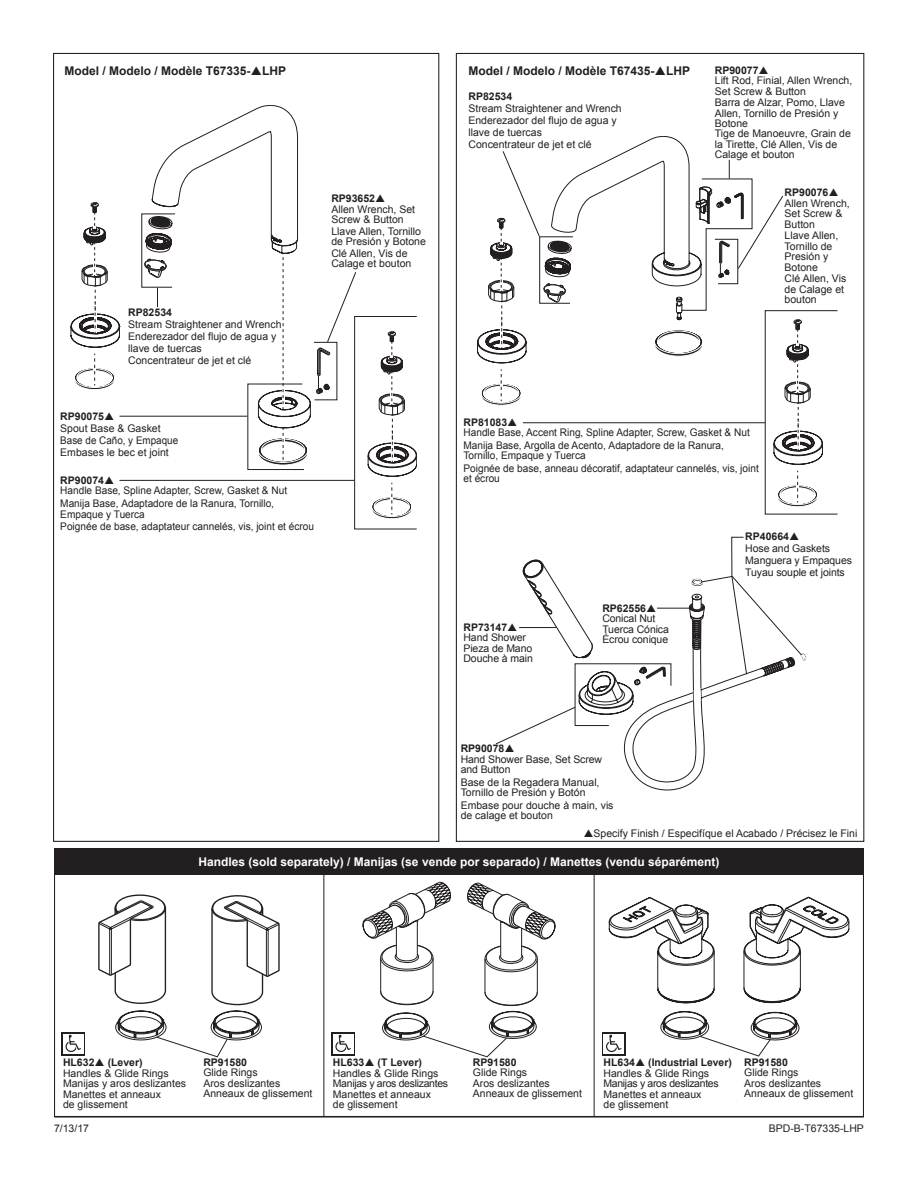
<style>
.page{position:relative;width:918px;height:1188px;background:#fff}
.page>*{position:absolute;margin:0;border:0;box-sizing:border-box;transform-origin:0 0}
.t1{font:700 12px "Arial";color:#fff}
.Body_Text{font:700 12px "Arial";color:#231f20}
.Callouts{font:10.5px/10.5px "Arial";color:#231f20}
.Callouts-2{font:10.5px/10.5px "Arial";color:#231f20;scale:.96 1}
.Callouts-3{font:700 10.5px "Arial";color:#231f20}
.Callouts-4{font:10.5px "Arial";letter-spacing:-.03em;color:#231f20}
.Callouts-5{font:10.5px "Arial";color:#231f20;scale:.94 1}
.Body_Text-2{font:10.5px "Arial";color:#231f20}
.s1{font-weight:700}
</style>
<div class="page">
<hr style="left:54px;top:1117px;width:810px;height:1px;background:#231f20">
<svg style="left:777px;top:471px;width:40px;height:36px"></svg>
<svg style="left:71px;top:315px;width:344px;height:162px"></svg>
<svg style="left:74px;top:354px;width:41px;height:36px"></svg>
<svg style="left:82px;top:202px;width:26px;height:131px"></svg>
<svg style="left:372px;top:483px;width:40px;height:36px"></svg>
<svg style="left:375px;top:331px;width:34px;height:132px"></svg>
<div style="left:54px;top:848px;width:810px;height:26px;background:#231f20"></div>
<hr style="left:324px;top:874px;width:1px;height:243px;background:#231f20">
<div style="left:354px;top:316px;width:63px;height:213px;border:1px solid #231f20"></div>
<svg style="left:141px;top:105px;width:216px;height:365px"></svg>
<hr style="left:119px;top:480px;width:235px;height:1px;background:#231f20">
<hr style="left:119px;top:416px;width:128px;height:1px;background:#231f20">
<hr style="left:594px;top:874px;width:1px;height:243px;background:#231f20">
<svg style="left:609px;top:897px;width:240px;height:107px"></svg>
<svg style="left:331px;top:1032px;width:24px;height:23px"></svg>
<div style="left:333px;top:1034px;width:20px;height:20px;background:#fff"></div>
<svg style="left:335px;top:1041px;width:12px;height:11px"></svg>
<svg style="left:338px;top:1034px;width:13px;height:16px"></svg>
<svg style="left:602px;top:1032px;width:23px;height:23px"></svg>
<div style="left:604px;top:1034px;width:20px;height:20px;background:#fff"></div>
<div style="left:606px;top:1041px;width:11px;height:11px;background:#2e2a2b;border-radius:50%"></div>
<svg style="left:607px;top:1042px;width:9px;height:9px"></svg>
<svg style="left:609px;top:1034px;width:13px;height:16px"></svg>
<svg style="left:62px;top:1032px;width:23px;height:23px"></svg>
<div style="left:63px;top:1034px;width:20px;height:20px;background:#fff"></div>
<svg style="left:66px;top:1041px;width:11px;height:11px"></svg>
<svg style="left:68px;top:1034px;width:13px;height:16px"></svg>
<svg style="left:660px;top:1011px;width:140px;height:46px"></svg>
<svg style="left:105px;top:413px;width:9px;height:7px"></svg>
<svg style="left:495px;top:536px;width:311px;height:254px"></svg>
<svg style="left:477px;top:136px;width:346px;height:329px"></svg>
<svg style="left:363px;top:882px;width:192px;height:176px"></svg>
<svg style="left:98px;top:894px;width:182px;height:164px"></svg>
<p class="Body_Text" style="left:64px;top:63px;width:223px">Model / Modelo / Modèle T67335- LHP</p>
<p class="Callouts-3" style="left:128px;top:306px;width:45px">RP82534</p>
<p class="Callouts" style="left:128px;top:319px;width:155px">Stream Straightener and Wrench</p>
<p class="Callouts" style="left:128px;top:331px;width:150px;line-height:12px">Enderezador del flujo de agua y llave de tuercas</p>
<p class="Callouts" style="left:128px;top:355px;width:125px">Concentrateur de jet et clé</p>
<p class="Callouts" style="left:331px;top:193px;width:85px"><span class="s1">RP93652<br></span>Allen Wrench, Set<br>Screw &amp; Button</p>
<p class="Callouts" style="left:331px;top:226px;width:96px">Llave Allen, Tornillo de Presión y Botone</p>
<p class="Callouts" style="left:331px;top:248px;width:81px">Clé Allen, Vis de<br>Calage et bouton</p>
<p class="Callouts-3" style="left:60px;top:410px;width:45px">RP90075</p>
<p class="Callouts" style="left:60px;top:424px;width:102px">Spout Base &amp; Gasket</p>
<p class="Callouts-5" style="left:60px;top:434px;width:127px">Base de Caño, y Empaque</p>
<p class="Callouts" style="left:60px;top:448px;width:110px">Embases le bec et joint</p>
<p class="Callouts-3" style="left:60px;top:473px;width:45px">RP90074</p>
<p class="Callouts-2" style="left:60px;top:486px;width:238px">Handle Base, Spline Adapter, Screw, Gasket &amp; Nut</p>
<p class="Callouts-2" style="left:60px;top:498px;width:224px">Manija Base, Adaptadore de la Ranura, Tornillo,<br>Empaque y Tuerca</p>
<p class="Callouts-2" style="left:60px;top:521px;width:266px">Poignée de base, adaptateur cannelés, vis, joint et écrou</p>
<p class="Body_Text" style="left:468px;top:63px;width:223px">Model / Modelo / Modèle T67435- LHP</p>
<p class="Callouts-3" style="left:468px;top:89px;width:45px">RP82534</p>
<p class="Callouts" style="left:468px;top:103px;width:155px">Stream Straightener and Wrench</p>
<p class="Callouts" style="left:468px;top:114px;width:150px;line-height:12px">Enderezador del flujo de agua y llave de tuercas</p>
<p class="Callouts" style="left:468px;top:139px;width:125px">Concentrateur de jet et clé</p>
<p class="Callouts" style="left:715px;top:65px;width:139px"><span class="s1">RP90077<br></span>Lift Rod, Finial, Allen Wrench,<br>Set Screw &amp; Button</p>
<p class="Callouts" style="left:715px;top:97px;width:132px">Barra de Alzar, Pomo, Llave<br>Allen, Tornillo de Presión y<br>Botone</p>
<p class="Callouts" style="left:715px;top:128px;width:138px">Tige de Manoeuvre, Grain de la Tirette, Clé Allen, Vis de<br>Calage et bouton</p>
<p class="Callouts" style="left:785px;top:187px;width:67px"><span class="s1">RP90076<br></span>Allen Wrench,<br>Set Screw &amp;<br>Button</p>
<p class="Callouts" style="left:785px;top:230px;width:55px">Llave Allen,<br>Tornillo de<br>Presión y<br>Botone</p>
<p class="Callouts" style="left:785px;top:273px;width:63px">Clé Allen, Vis de Calage et bouton</p>
<p class="Callouts-3" style="left:464px;top:415px;width:45px">RP81083</p>
<p class="Callouts-2" style="left:464px;top:427px;width:300px">Handle Base, Accent Ring, Spline Adapter, Screw, Gasket &amp; Nut</p>
<p class="Callouts-2" style="left:464px;top:440px;width:273px">Manija Base, Argolla de Acento, Adaptadore de la Ranura,<br>Tornillo, Empaque y Tuerca</p>
<p class="Callouts-2" style="left:464px;top:463px;width:309px">Poignée de base, anneau décoratif, adaptateur cannelés, vis, joint et écrou</p>
<p class="Callouts-3" style="left:464px;top:620px;width:45px">RP73147</p>
<p class="Callouts" style="left:464px;top:633px;width:64px">Hand Shower</p>
<p class="Callouts" style="left:464px;top:643px;width:70px">Pieza de Mano</p>
<p class="Callouts" style="left:464px;top:654px;width:71px">Douche à main</p>
<p class="Callouts-3" style="left:602px;top:601px;width:45px">RP62556</p>
<p class="Callouts" style="left:602px;top:614px;width:55px">Conical Nut</p>
<p class="Callouts" style="left:602px;top:624px;width:68px">Tuerca Cónica</p>
<p class="Callouts" style="left:602px;top:635px;width:67px">Écrou conique</p>
<p class="Callouts" style="left:461px;top:743px;width:143px"><span class="s1">RP90078<br></span>Hand Shower Base, Set Screw and Button</p>
<p class="Callouts" style="left:461px;top:777px;width:140px">Base de la Regadera Manual,<br>Tornillo de Presión y Botón</p>
<p class="Callouts" style="left:461px;top:800px;width:154px">Embase pour douche à main, vis de calage et bouton</p>
<p class="Callouts-3" style="left:745px;top:530px;width:45px">RP40664</p>
<p class="Callouts" style="left:745px;top:544px;width:86px">Hose and Gaskets</p>
<p class="Callouts" style="left:745px;top:556px;width:108px">Manguera y Empaques</p>
<p class="Callouts" style="left:745px;top:568px;width:101px">Tuyau souple et joints</p>
<p class="Callouts" style="left:594px;top:828px;width:265px">Specify Finish / Especifíque el Acabado / Précisez le Fini</p>
<p class="t1" style="left:199px;top:853px;width:522px">Handles (sold separately) / Manijas (se vende por separado) / Manettes (vendu séparément)</p>
<p class="Callouts-3" style="left:63px;top:1056px;width:33px">HL632</p>
<p class="Callouts-3" style="left:108px;top:1056px;width:37px">(Lever)</p>
<p class="Callouts" style="left:63px;top:1068px;width:107px">Handles &amp; Glide Rings</p>
<p class="Callouts" style="left:63px;top:1079px;width:125px">Manijas y aros deslizantes</p>
<p class="Callouts" style="left:63px;top:1089px;width:100px">Manettes et anneaux de glissement</p>
<p class="Callouts-3" style="left:203px;top:1055px;width:45px">RP91580</p>
<p class="Callouts" style="left:203px;top:1068px;width:56px">Glide Rings</p>
<p class="Callouts" style="left:203px;top:1078px;width:79px">Aros deslizantes</p>
<p class="Callouts" style="left:203px;top:1089px;width:111px">Anneaux de glissement</p>
<p class="Callouts-3" style="left:333px;top:1056px;width:33px">HL633</p>
<p class="Callouts-3" style="left:378px;top:1056px;width:46px">(T Lever)</p>
<p class="Callouts" style="left:333px;top:1068px;width:107px">Handles &amp; Glide Rings</p>
<p class="Callouts-4" style="left:333px;top:1077px;width:117px">Manijas y aros deslizantes</p>
<p class="Callouts" style="left:333px;top:1089px;width:100px">Manettes et anneaux de glissement</p>
<p class="Callouts-3" style="left:473px;top:1055px;width:45px">RP91580</p>
<p class="Callouts" style="left:473px;top:1068px;width:56px">Glide Rings</p>
<p class="Callouts" style="left:473px;top:1078px;width:79px">Aros deslizantes</p>
<p class="Callouts" style="left:473px;top:1089px;width:111px">Anneaux de glissement</p>
<p class="Callouts-3" style="left:604px;top:1056px;width:33px">HL634</p>
<p class="Callouts-3" style="left:648px;top:1056px;width:85px">(Industrial Lever)</p>
<p class="Callouts" style="left:604px;top:1068px;width:107px">Handles &amp; Glide Rings</p>
<p class="Callouts-4" style="left:604px;top:1077px;width:117px">Manijas y aros deslizantes</p>
<p class="Callouts" style="left:604px;top:1089px;width:100px">Manettes et anneaux de glissement</p>
<p class="Callouts-3" style="left:744px;top:1055px;width:45px">RP91580</p>
<p class="Callouts" style="left:744px;top:1068px;width:56px">Glide Rings</p>
<p class="Callouts" style="left:744px;top:1078px;width:79px">Aros deslizantes</p>
<p class="Callouts" style="left:744px;top:1089px;width:111px">Anneaux de glissement</p>
<p class="Callouts" style="left:54px;top:1123px;width:37px">7/13/17</p>
<p class="Body_Text-2" style="left:769px;top:1121px;width:97px">BPD-B-T67335-LHP</p>
</div>
